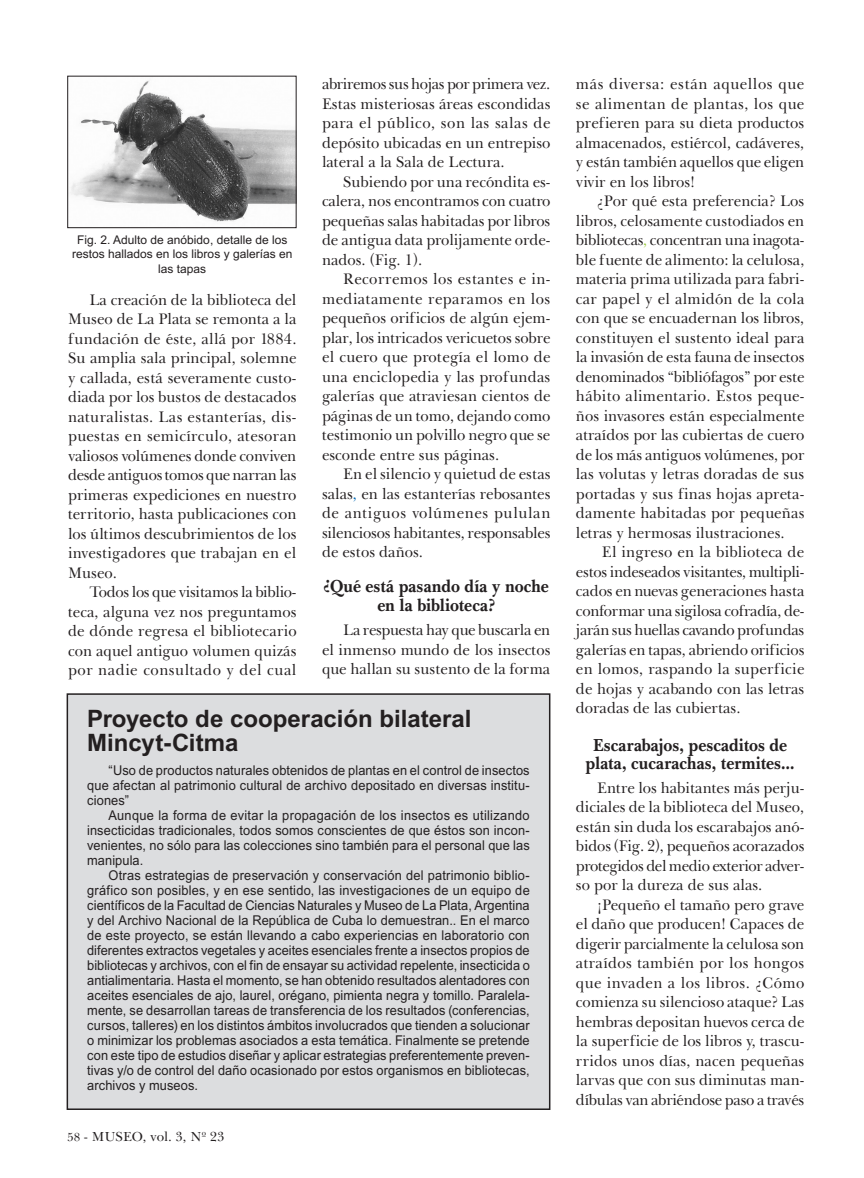
<style>
.page{position:relative;width:864px;height:1178px;background:#fff}
.page>*{position:absolute;margin:0;border:0;box-sizing:border-box;transform-origin:0 0}
.t1{font:700 24px/24px "Arial";color:#231f20}
.t2{font:18px/19.5px "Baskerville Handcut BOLD";color:#231f20;text-align:center;scale:.9 1}
.t3{font:15.75px/19.5px "Baskerville Handcut 2";color:#231f20;text-align:justify;scale:.95 1}
.t4{font:13.5px/15px "Arial MT2";letter-spacing:.01em;color:#231f20;text-align:justify;scale:.95 1}
.t5{font:13.5px "Baskerville Handcut 2";letter-spacing:-.01em;color:#231f20}
.t6{font:12px/14.2px "Arial MT2";color:#231f20;text-align:center}
.s1{color:#0069b5}
.s2{font-size:12px}
.s3{color:#98c93c}
</style>
<div class="page">
<div style="left:67px;top:694px;width:482px;height:415px;background:#dcdddf"></div>
<div style="left:67px;top:693px;width:483px;height:417px;border:2px solid #231f20"></div>
<img style="left:70px;top:80px;width:224px;height:142px">
<div style="left:67px;top:76px;width:229px;height:152px;border:1px solid #231f20"></div>
<p class="t6" style="left:72px;top:233px;width:222px">Fig. 2. Adulto de anóbido, detalle de los restos hallados en los libros y galerías en las tapas</p>
<p class="t3" style="left:68px;top:290px;width:242px;text-indent:21px">La creación de la biblioteca del Museo de La Plata se remonta a la fundación de éste, allá por 1884.<br>Su amplia sala principal, solemne y callada, está severamente custo&shy;diada por los bustos de destacados naturalistas. Las estanterías, dis&shy;puestas en semicírculo, atesoran valiosos volúmenes donde conviven desde antiguos tomos que narran las primeras expediciones en nuestro territorio, hasta publicaciones con los últimos descubrimientos de los investigadores que trabajan en el Museo.</p>
<p class="t3" style="left:68px;top:583px;width:242px;text-indent:21px">Todos los que visitamos la biblio&shy;teca, alguna vez nos preguntamos de dónde regresa el bibliotecario con aquel antiguo volumen quizás por nadie consultado y del cual</p>
<p class="t3" style="left:322px;top:75px;width:242px">abriremos sus hojas por primera vez.<br>Estas misteriosas áreas escondidas para el público, son las salas de depósito ubicadas en un entrepiso lateral a la Sala de Lectura.</p>
<p class="t3" style="left:322px;top:172px;width:242px;text-indent:21px">Subiendo por una recóndita es&shy;calera, nos encontramos con cuatro pequeñas salas habitadas por libros de antigua data prolijamente orde&shy;nados. (Fig. 1).</p>
<p class="t3" style="left:322px;top:270px;width:242px;text-indent:21px">Recorremos los estantes e in&shy;mediatamente reparamos en los pequeños orificios de algún ejem&shy;plar, los intricados vericuetos sobre el cuero que protegía el lomo de una enciclopedia y las profundas galerías que atraviesan cientos de páginas de un tomo, dejando como testimonio un polvillo negro que se esconde entre sus páginas.</p>
<p class="t3" style="left:322px;top:465px;width:242px;text-indent:21px">En el silencio y quietud de estas salas<span class="s1">,</span> en las estanterías rebosantes de antiguos volúmenes pululan silenciosos habitantes, responsables de estos daños.</p>
<p class="t2" style="left:323px;top:576px;width:252px">¿Qué está pasando día y noche en la biblioteca?</p>
<p class="t3" style="left:322px;top:621px;width:242px;text-indent:21px">La respuesta hay que buscarla en el inmenso mundo de los insectos que hallan su sustento de la forma</p>
<h1 class="t1" style="left:87px;top:707px;width:385px">Proyecto de cooperación bilateral<br>Mincyt-Citma</h1>
<p class="t4" style="left:87px;top:762px;width:467px;text-indent:21px">“Uso de productos naturales obtenidos de plantas en el control de insectos que afectan al patrimonio cultural de archivo depositado en diversas institu&shy;ciones”</p>
<p class="t4" style="left:87px;top:807px;width:467px;text-indent:21px">Aunque la forma de evitar la propagación de los insectos es utilizando insecticidas tradicionales, todos somos conscientes de que éstos son incon&shy;venientes, no sólo para las colecciones sino también para el personal que las manipula.</p>
<p class="t4" style="left:87px;top:867px;width:467px;text-indent:21px">Otras estrategias de preservación y conservación del patrimonio biblio&shy;gráfico son posibles, y en ese sentido, las investigaciones de un equipo de científicos de la Facultad de Ciencias Naturales y Museo de La Plata, Argentina y del Archivo Nacional de la República de Cuba lo demuestran.. En el marco de este proyecto, se están llevando a cabo experiencias en laboratorio con diferentes extractos vegetales y aceites esenciales frente a insectos propios de bibliotecas y archivos, con el fin de ensayar su actividad repelente, insecticida o antialimentaria. Hasta el momento, se han obtenido resultados alentadores con aceites esenciales de ajo, laurel, orégano, pimienta negra y tomillo. Paralela&shy;mente, se desarrollan tareas de transferencia de los resultados (conferencias, cursos, talleres) en los distintos ámbitos involucrados que tienden a solucionar o minimizar los problemas asociados a esta temática. Finalmente se pretende con este tipo de estudios diseñar y aplicar estrategias preferentemente preven&shy;tivas y/o de control del daño ocasionado por estos organismos en bibliotecas, archivos y museos.</p>
<p class="t5" style="left:67px;top:1129px;width:159px"><span class="s2">58</span> - MUSEO, vol. 3, Nº 23</p>
<p class="t3" style="left:575px;top:75px;width:242px">más diversa: están aquellos que se alimentan de plantas, los que prefieren para su dieta productos almacenados, estiércol, cadáveres, y están también aquellos que eligen vivir en los libros!</p>
<p class="t3" style="left:575px;top:192px;width:242px;text-indent:21px">¿Por qué esta preferencia? Los libros, celosamente custodiados en bibliotecas<span class="s3">,</span> concentran una inagota&shy;ble fuente de alimento: la celulosa, materia prima utilizada para fabri&shy;car papel y el almidón de la cola con que se encuadernan los libros, constituyen el sustento ideal para la invasión de esta fauna de insectos denominados “bibliófagos” por este hábito alimentario. Estos peque&shy;ños invasores están especialmente atraídos por las cubiertas de cuero de los más antiguos volúmenes, por las volutas y letras doradas de sus portadas y sus finas hojas apreta&shy;damente habitadas por pequeñas letras y hermosas ilustraciones.</p>
<p class="t3" style="left:575px;top:543px;width:242px;text-indent:26px">El ingreso en la biblioteca de estos indeseados visitantes, multipli&shy;cados en nuevas generaciones hasta conformar una sigilosa cofradía, de&shy;jarán sus huellas cavando profundas galerías en tapas, abriendo orificios en lomos, raspando la superficie de hojas y acabando con las letras doradas de las cubiertas.</p>
<p class="t2" style="left:585px;top:736px;width:234px;line-height:18px">Escarabajos, pescaditos de plata, cucarachas, termites…</p>
<p class="t3" style="left:575px;top:778px;width:242px;text-indent:21px">Entre los habitantes más perju&shy;diciales de la biblioteca del Museo, están sin duda los escarabajos anó&shy;bidos (Fig. 2), pequeños acorazados protegidos del medio exterior adver&shy;so por la dureza de sus alas.</p>
<p class="t3" style="left:575px;top:895px;width:242px;text-indent:21px">¡Pequeño el tamaño pero grave el daño que producen! Capaces de digerir parcialmente la celulosa son atraídos también por los hongos que invaden a los libros. ¿Cómo comienza su silencioso ataque? Las hembras depositan huevos cerca de la superficie de los libros y, trascu&shy;rridos unos días, nacen pequeñas larvas que con sus diminutas man&shy;díbulas van abriéndose paso a través</p>
</div>
